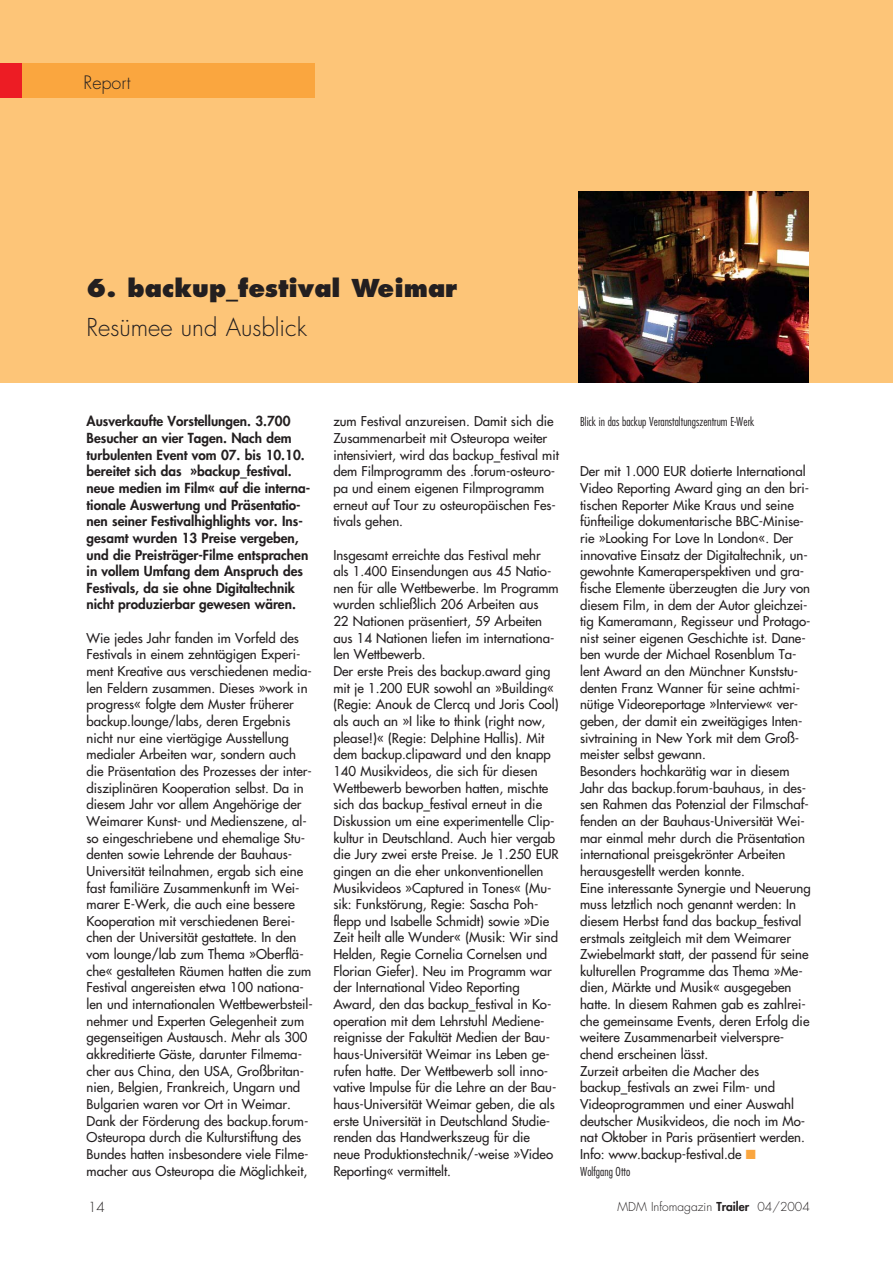
<style>
.page{position:relative;width:893px;height:1263px;background:#fff}
.page>*{position:absolute;margin:0;border:0;box-sizing:border-box;transform-origin:0 0}
.t1{font:800 24px "Futura";color:#231f20}
.t2{font:300 24px "Futura";color:#231f20}
.t3{font:300 18px "Futura";color:#231f20}
.t4{font:800 13.5px/16.6px "Futura";color:#231f20}
.t5{font:300 13.5px "Futura";color:#231f20}
.t6{font:13.2px/16.6px "Futura";color:#231f20}
.t7{font:300 condensed 12px "Futura";color:#231f20}
.t8{font:300 12px "Futura";color:#231f20}
.s1{color:#faa63f}
.s2{font-weight:800}
</style>
<div class="page">
<div style="left:0;top:0;width:892px;height:383px;background:#fdc578"></div>
<div style="left:0;top:64px;width:315px;height:34px;background:#faa63f"></div>
<div style="left:0;top:64px;width:21px;height:34px;background:#ed1c24"></div>
<img style="left:578px;top:191px;width:230px;height:192px">
<h2 class="t3" style="left:84px;top:74px;width:48px">Report</h2>
<h1 class="t1" style="left:87px;top:278px;width:372px">6. backup_festival Weimar</h1>
<h1 class="t2" style="left:87px;top:317px;width:222px">Resümee und Ausblick</h1>
<p class="t4" style="left:87px;top:414px;width:225px">Ausverkaufte Vorstellungen. 3.700<br>Besucher an vier Tagen. Nach dem turbulenten Event vom 07. bis 10.10. bereitet sich das »backup_festival. neue medien im Film« auf die interna&shy;tionale Auswertung und Präsentatio&shy;nen seiner Festivalhighlights vor. Ins&shy;gesamt wurden 13 Preise vergeben, und die Preisträger-Filme entsprachen in vollem Umfang dem Anspruch des Festivals, da sie ohne Digitaltechnik nicht produzierbar gewesen wären.</p>
<p class="t6" style="left:87px;top:630px;width:228px">Wie jedes Jahr fanden im Vorfeld des Festivals in einem zehntägigen Experi&shy;ment Kreative aus verschiedenen media&shy;len Feldern zusammen. Dieses »work in progress« folgte dem Muster früherer backup.lounge/labs, deren Ergebnis nicht nur eine viertägige Ausstellung medialer Arbeiten war, sondern auch die Präsentation des Prozesses der inter&shy;disziplinären Kooperation selbst. Da in diesem Jahr vor allem Angehörige der Weimarer Kunst- und Medienszene, al&shy;so eingeschriebene und ehemalige Stu&shy;denten sowie Lehrende der Bauhaus-Universität teilnahmen, ergab sich eine fast familiäre Zusammenkunft im Wei&shy;marer E-Werk, die auch eine bessere Kooperation mit verschiedenen Berei&shy;chen der Universität gestattete. In den vom lounge/lab zum Thema »Oberflä&shy;che« gestalteten Räumen hatten die zum Festival angereisten etwa 100 nationa&shy;len und internationalen Wettbewerbsteil&shy;nehmer und Experten Gelegenheit zum gegenseitigen Austausch. Mehr als 300 akkreditierte Gäste, darunter Filmema&shy;cher aus China, den USA, Großbritan&shy;nien, Belgien, Frankreich, Ungarn und Bulgarien waren vor Ort in Weimar.<br>Dank der Förderung des backup.forum-Osteuropa durch die Kulturstiftung des Bundes hatten insbesondere viele Filme&shy;macher aus Osteuropa die Möglichkeit,</p>
<p class="t6" style="left:333px;top:414px;width:227px">zum Festival anzureisen. Damit sich die Zusammenarbeit mit Osteuropa weiter intensiviert, wird das backup_festival mit dem Filmprogramm des .forum-osteuro&shy;pa und einem eigenen Filmprogramm erneut auf Tour zu osteuropäischen Fes&shy;tivals gehen.</p>
<p class="t6" style="left:333px;top:547px;width:227px">Insgesamt erreichte das Festival mehr als 1.400 Einsendungen aus 45 Natio&shy;nen für alle Wettbewerbe. Im Programm wurden schließlich 206 Arbeiten aus<br>22 Nationen präsentiert, 59 Arbeiten aus 14 Nationen liefen im internationa&shy;len Wettbewerb.<br>Der erste Preis des backup.award ging mit je 1.200 EUR sowohl an »Building« (Regie: Anouk de Clercq und Joris Cool) als auch an »I like to think (right now, please!)« (Regie: Delphine Hallis). Mit dem backup.clipaward und den knapp 140 Musikvideos, die sich für diesen Wettbewerb beworben hatten, mischte sich das backup_festival erneut in die Diskussion um eine experimentelle Clip&shy;kultur in Deutschland. Auch hier vergab die Jury zwei erste Preise. Je 1.250 EUR gingen an die eher unkonventionellen Musikvideos »Captured in Tones« (Mu&shy;sik: Funkstörung, Regie: Sascha Poh&shy;flepp und Isabelle Schmidt) sowie »Die Zeit heilt alle Wunder« (Musik: Wir sind Helden, Regie Cornelia Cornelsen und Florian Giefer). Neu im Programm war der International Video Reporting Award, den das backup_festival in Ko&shy;operation mit dem Lehrstuhl Mediene&shy;reignisse der Fakultät Medien der Bau&shy;haus-Universität Weimar ins Leben ge&shy;rufen hatte. Der Wettbewerb soll inno&shy;vative Impulse für die Lehre an der Bau&shy;haus-Universität Weimar geben, die als erste Universität in Deutschland Studie&shy;renden das Handwerkszeug für die neue Produktionstechnik/-weise »Video Reporting« vermittelt.</p>
<p class="t7" style="left:580px;top:417px;width:176px">Blick in das backup Veranstaltungszentrum E-Werk</p>
<p class="t6" style="left:580px;top:464px;width:232px">Der mit 1.000 EUR dotierte International Video Reporting Award ging an den bri&shy;tischen Reporter Mike Kraus und seine fünfteilige dokumentarische BBC-Minise&shy;rie »Looking For Love In London«. Der innovative Einsatz der Digitaltechnik, un&shy;gewohnte Kameraperspektiven und gra&shy;fische Elemente überzeugten die Jury von diesem Film, in dem der Autor gleichzei&shy;tig Kameramann, Regisseur und Protago&shy;nist seiner eigenen Geschichte ist. Dane&shy;ben wurde der Michael Rosenblum Ta&shy;lent Award an den Münchner Kunststu&shy;denten Franz Wanner für seine achtmi&shy;nütige Videoreportage »Interview« ver&shy;geben, der damit ein zweitägiges Inten&shy;sivtraining in New York mit dem Groß&shy;meister selbst gewann.<br>Besonders hochkarätig war in diesem Jahr das backup.forum-bauhaus, in des&shy;sen Rahmen das Potenzial der Filmschaf&shy;fenden an der Bauhaus-Universität Wei&shy;mar einmal mehr durch die Präsentation international preisgekrönter Arbeiten herausgestellt werden konnte.<br>Eine interessante Synergie und Neuerung muss letztlich noch genannt werden: In diesem Herbst fand das backup_festival erstmals zeitgleich mit dem Weimarer Zwiebelmarkt statt, der passend für seine kulturellen Programme das Thema »Me&shy;dien, Märkte und Musik« ausgegeben hatte. In diesem Rahmen gab es zahlrei&shy;che gemeinsame Events, deren Erfolg die weitere Zusammenarbeit vielverspre&shy;chend erscheinen lässt.<br>Zurzeit arbeiten die Macher des backup_festivals an zwei Film- und Videoprogrammen und einer Auswahl deutscher Musikvideos, die noch im Mo&shy;nat Oktober in Paris präsentiert werden.<br>Info: www.backup-festival.de <span class="s1">■</span></p>
<p class="t7" style="left:580px;top:1166px;width:52px">Wolfgang Otto</p>
<p class="t5" style="left:88px;top:1201px;width:18px">14</p>
<p class="t8" style="left:617px;top:1201px;width:194px">MDM Infomagazin <span class="s2">Trailer</span> 04/2004</p>
</div>
